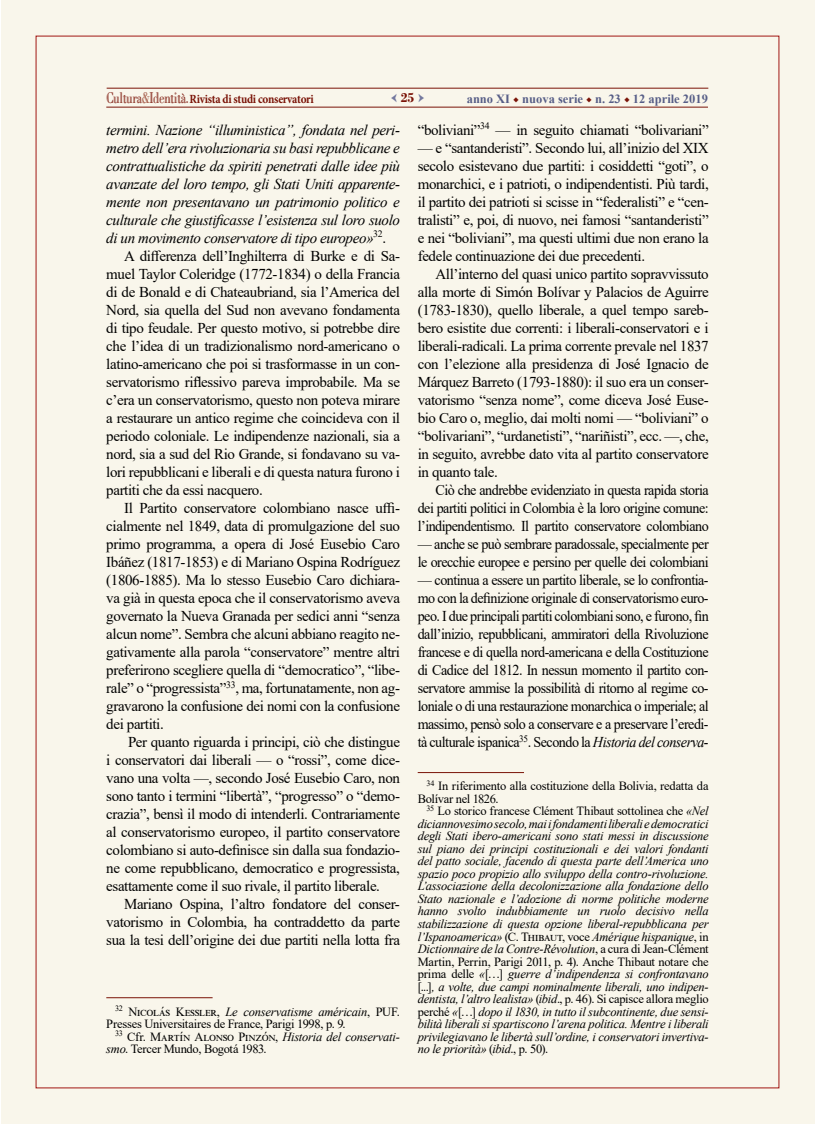
<style>
.page{position:relative;width:815px;height:1124px;background:#fff}
.page>*{position:absolute;margin:0;border:0;box-sizing:border-box;transform-origin:0 0}
.t1{font:15px/18px "Times New Roman";letter-spacing:-.025em;color:#000;text-align:justify}
.t2{font:15px/18px "Times New Roman";letter-spacing:-.025em;color:#000;text-align:justify;scale:.94 1}
.t3{font:italic 15px "Times New Roman";letter-spacing:-.025em;color:#000}
.t4{font:15px "Minion Pro";color:#73789e}
.t5{font:italic 12.5px/12.5px "Times New Roman";letter-spacing:-.02em;color:#000;text-align:justify}
.t6{font:12.5px/12.5px "Times New Roman";letter-spacing:-.02em;color:#000}
.t7{font:700 12.5px "Minion Pro";letter-spacing:-.025em;color:#7a1307;scale:.9 1}
.t8{font:700 12.5px "Times New Roman";color:#575e87}
.s1{font-family:"OPTI Bodoni Open";font-weight:400;font-size:15.62px}
.s2{font-family:"OPTI Bodoni Open";font-weight:400;font-size:15.62px;color:#923824}
.s3{font-family:"Bodoni";font-weight:700;font-size:13.75px;color:#7a1307}
.s4{font-family:"Minion Pro";font-weight:400;color:#7a1307}
.s5{font-style:italic}
.s6{font-style:normal}
</style>
<div class="page">
<div style="left:1px;top:0;width:813px;height:1123px;background:#f9f6eb"></div>
<hr style="left:106px;top:107px;width:602px;height:1px;background:#7a1307">
<hr style="left:107px;top:88px;width:601px;height:1px;background:#7a1307">
<hr style="left:418px;top:772px;width:106px;height:1px;background:#7a1307">
<hr style="left:106px;top:997px;width:107px;height:1px;background:#7a1307">
<p class="t7" style="left:106px;top:90px;width:232px"><span class="s1">Cultura</span><span class="s2">&amp;</span><span class="s1">Identità.</span> Rivista di studi conservatori</p>
<p class="t4" style="left:391px;top:87px;width:35px">←<span class="s3">25</span>→</p>
<p class="t8" style="left:467px;top:90px;width:243px">anno XI <span class="s4">◆</span> nuova serie <span class="s4">◆</span> n. 23 <span class="s4">◆</span> 12 aprile 2019</p>
<p class="t1" style="left:418px;top:120px;width:293px">“boliviani”<sup>34</sup> — in seguito chiamati “bolivariani”</p>
<p class="t1" style="left:418px;top:138px;width:293px">— e “santanderisti”. Secondo lui, all’inizio del XIX secolo esistevano due partiti: i cosiddetti “goti”, o monarchici, e i patrioti, o indipendentisti. Più tardi, il partito dei patrioti si scisse in “federalisti” e “cen&shy;tralisti” e, poi, di nuovo, nei famosi “santanderisti” e nei “boliviani”, ma questi ultimi due non erano la fedele continuazione dei due precedenti.</p>
<p class="t1" style="left:418px;top:264px;width:293px;text-indent:18px">All’interno del quasi unico partito sopravvissuto alla morte di Simón Bolívar y Palacios de Aguirre (1783-1830), quello liberale, a quel tempo sareb&shy;bero esistite due correnti: i liberali-conservatori e i liberali-radicali. La prima corrente prevale nel 1837 con l’elezione alla presidenza di José Ignacio de Márquez Barreto (1793-1880): il suo era un conser&shy;vatorismo “senza nome”, come diceva José Euse&shy;bio Caro o, meglio, dai molti nomi — “boliviani” o “bolivariani”, “urdanetisti”, “nariñisti”, ecc. —, che, in seguito, avrebbe dato vita al partito conservatore in quanto tale.</p>
<p class="t2" style="left:418px;top:480px;width:311px;text-indent:18px">Ciò che andrebbe evidenziato in questa rapida storia dei partiti politici in Colombia è la loro origine comune: l’indipendentismo. Il partito conservatore colombiano</p>
<p class="t2" style="left:418px;top:534px;width:311px">— anche se può sembrare paradossale, specialmente per le orecchie europee e persino per quelle dei colombiani</p>
<p class="t2" style="left:418px;top:570px;width:311px">— continua a essere un partito liberale, se lo confrontia&shy;mo con la definizione originale di conservatorismo euro&shy;peo. I due principali partiti colombiani sono, e furono, fin dall’inizio, repubblicani, ammiratori della Rivoluzione francese e di quella nord-americana e della Costituzione di Cadice del 1812. In nessun momento il partito con&shy;servatore ammise la possibilità di ritorno al regime co&shy;loniale o di una restaurazione monarchica o imperiale; al massimo, pensò solo a conservare e a preservare l’eredi&shy;tà culturale ispanica<sup>35</sup>. Secondo la <span class="s5">Historia del conserva-</span></p>
<p class="t6" style="left:418px;top:779px;width:292px;text-indent:9px"><sup>34</sup> In riferimento alla costituzione della Bolivia, redatta da<br>Bolívar nel 1826.</p>
<p class="t5" style="left:418px;top:804px;width:293px;text-indent:9px"><sup>35</sup> <span class="s6">Lo storico francese Clément Thibaut sottolinea che</span> «Nel diciannovesimo secolo, mai i fondamenti liberali e democratici degli Stati ibero-americani sono stati messi in discussione sul piano dei principi costituzionali e dei valori fondanti del patto sociale, facendo di questa parte dell’America uno spazio poco propizio allo sviluppo della contro-rivoluzione.<br>L’associazione della decolonizzazione alla fondazione dello Stato nazionale e l’adozione di norme politiche moderne hanno svolto indubbiamente un ruolo decisivo nella stabilizzazione di questa opzione liberal-repubblicana per l’Ispanoamerica» <span class="s6">(C. Thibaut, voce</span> Amérique hispanique<span class="s6">, in </span>Dictionnaire de la Contre-Révolution<span class="s6">, a cura di Jean-Clément Martin, Perrin, Parigi 2011, p. 4). Anche Thibaut notare che prima delle</span> «<span class="s6">[…]</span> guerre d’indipendenza si confrontavano <span class="s6">[...]</span>, a volte, due campi nominalmente liberali, uno indipen&shy;dentista, l’altro lealista» <span class="s6">(</span>ibid<span class="s6">., p. 46). Si capisce allora meglio perché</span> «<span class="s6">[…]</span> dopo il 1830, in tutto il subcontinente, due sensi&shy;bilità liberali si spartiscono l’arena politica. Mentre i liberali privilegiavano le libertà sull’ordine, i conservatori invertiva&shy;no le priorità» <span class="s6">(</span>ibid<span class="s6">., p. 50).</span></p>
<p class="t3" style="left:106px;top:119px;width:295px">termini. Nazione “illuministica”, fondata nel peri-</p>
<p class="t3" style="left:106px;top:137px;width:295px">metro dell’era rivoluzionaria su basi repubblicane e</p>
<p class="t3" style="left:106px;top:155px;width:295px">contrattualistiche da spiriti penetrati dalle idee più</p>
<p class="t3" style="left:106px;top:173px;width:295px">avanzate del loro tempo, gli Stati Uniti apparente-</p>
<p class="t3" style="left:106px;top:191px;width:295px">mente non presentavano un patrimonio politico e</p>
<p class="t3" style="left:106px;top:209px;width:295px">culturale che giustificasse l’esistenza sul loro suolo</p>
<p class="t3" style="left:106px;top:227px;width:281px">di un movimento conservatore di tipo europeo»<sup>32</sup><span class="s6">.</span></p>
<p class="t1" style="left:124px;top:246px;width:277px">A differenza dell’Inghilterra di Burke e di Sa-</p>
<p class="t1" style="left:106px;top:264px;width:295px">muel Taylor Coleridge (1772-1834) o della Francia</p>
<p class="t1" style="left:106px;top:282px;width:295px">di de Bonald e di Chateaubriand, sia l’America del</p>
<p class="t1" style="left:106px;top:300px;width:295px">Nord, sia quella del Sud non avevano fondamenta</p>
<p class="t1" style="left:106px;top:318px;width:295px">di tipo feudale. Per questo motivo, si potrebbe dire</p>
<p class="t1" style="left:106px;top:336px;width:295px">che l’idea di un tradizionalismo nord-americano o</p>
<p class="t1" style="left:106px;top:354px;width:295px">latino-americano che poi si trasformasse in un con-</p>
<p class="t1" style="left:106px;top:372px;width:295px">servatorismo riflessivo pareva improbabile. Ma se</p>
<p class="t1" style="left:106px;top:390px;width:295px">c’era un conservatorismo, questo non poteva mirare</p>
<p class="t1" style="left:106px;top:408px;width:295px">a restaurare un antico regime che coincideva con il</p>
<p class="t1" style="left:106px;top:426px;width:295px">periodo coloniale. Le indipendenze nazionali, sia a</p>
<p class="t1" style="left:106px;top:444px;width:295px">nord, sia a sud del Rio Grande, si fondavano su va-</p>
<p class="t1" style="left:106px;top:462px;width:295px">lori repubblicani e liberali e di questa natura furono i</p>
<p class="t1" style="left:106px;top:480px;width:158px">partiti che da essi nacquero.</p>
<p class="t1" style="left:124px;top:498px;width:277px">Il Partito conservatore colombiano nasce uffi-</p>
<p class="t1" style="left:106px;top:516px;width:295px">cialmente nel 1849, data di promulgazione del suo</p>
<p class="t1" style="left:106px;top:534px;width:295px">primo programma, a opera di José Eusebio Caro</p>
<p class="t1" style="left:106px;top:552px;width:295px">Ibáñez (1817-1853) e di Mariano Ospina Rodríguez</p>
<p class="t1" style="left:106px;top:570px;width:295px">(1806-1885). Ma lo stesso Eusebio Caro dichiara-</p>
<p class="t1" style="left:106px;top:588px;width:295px">va già in questa epoca che il conservatorismo aveva</p>
<p class="t1" style="left:106px;top:606px;width:295px">governato la Nueva Granada per sedici anni “senza</p>
<p class="t1" style="left:106px;top:624px;width:295px">alcun nome”. Sembra che alcuni abbiano reagito ne-</p>
<p class="t1" style="left:106px;top:642px;width:295px">gativamente alla parola “conservatore” mentre altri</p>
<p class="t1" style="left:106px;top:660px;width:295px">preferirono scegliere quella di “democratico”, “libe-</p>
<p class="t1" style="left:106px;top:678px;width:295px">rale” o “progressista”<sup>33</sup>, ma, fortunatamente, non ag-</p>
<p class="t1" style="left:106px;top:696px;width:295px">gravarono la confusione dei nomi con la confusione</p>
<p class="t1" style="left:106px;top:714px;width:59px">dei partiti.</p>
<p class="t1" style="left:128px;top:732px;width:273px">Per quanto riguarda i principi, ciò che distingue</p>
<p class="t1" style="left:106px;top:750px;width:295px">i conservatori dai liberali — o “rossi”, come dice-</p>
<p class="t1" style="left:106px;top:768px;width:295px">vano una volta —, secondo José Eusebio Caro, non</p>
<p class="t1" style="left:106px;top:786px;width:295px">sono tanto i termini “libertà”, “progresso” o “demo-</p>
<p class="t1" style="left:106px;top:804px;width:295px">crazia”, bensì il modo di intenderli. Contrariamente</p>
<p class="t1" style="left:106px;top:822px;width:295px">al conservatorismo europeo, il partito conservatore</p>
<p class="t1" style="left:106px;top:840px;width:295px">colombiano si auto-definisce sin dalla sua fondazio-</p>
<p class="t1" style="left:106px;top:858px;width:295px">ne come repubblicano, democratico e progressista,</p>
<p class="t1" style="left:106px;top:876px;width:275px">esattamente come il suo rivale, il partito liberale.</p>
<p class="t1" style="left:124px;top:894px;width:277px">Mariano Ospina, l’altro fondatore del conser-</p>
<p class="t1" style="left:106px;top:912px;width:295px">vatorismo in Colombia, ha contraddetto da parte</p>
<p class="t1" style="left:106px;top:930px;width:295px">sua la tesi dell’origine dei due partiti nella lotta fra</p>
<p class="t6" style="left:106px;top:1004px;width:295px;text-indent:9px"><sup>32</sup> Nicolás Kessler, <span class="s5">Le conservatisme américain</span>, PUF.<br>Presses Universitaires de France, Parigi 1998, p. 9.</p>
<p class="t6" style="left:106px;top:1029px;width:295px;text-indent:9px"><sup>33</sup> Cfr. Martín Alonso Pinzón, <span class="s5">Historia del conservati&shy;smo</span>. Tercer Mundo, Bogotá 1983.</p>
</div>
